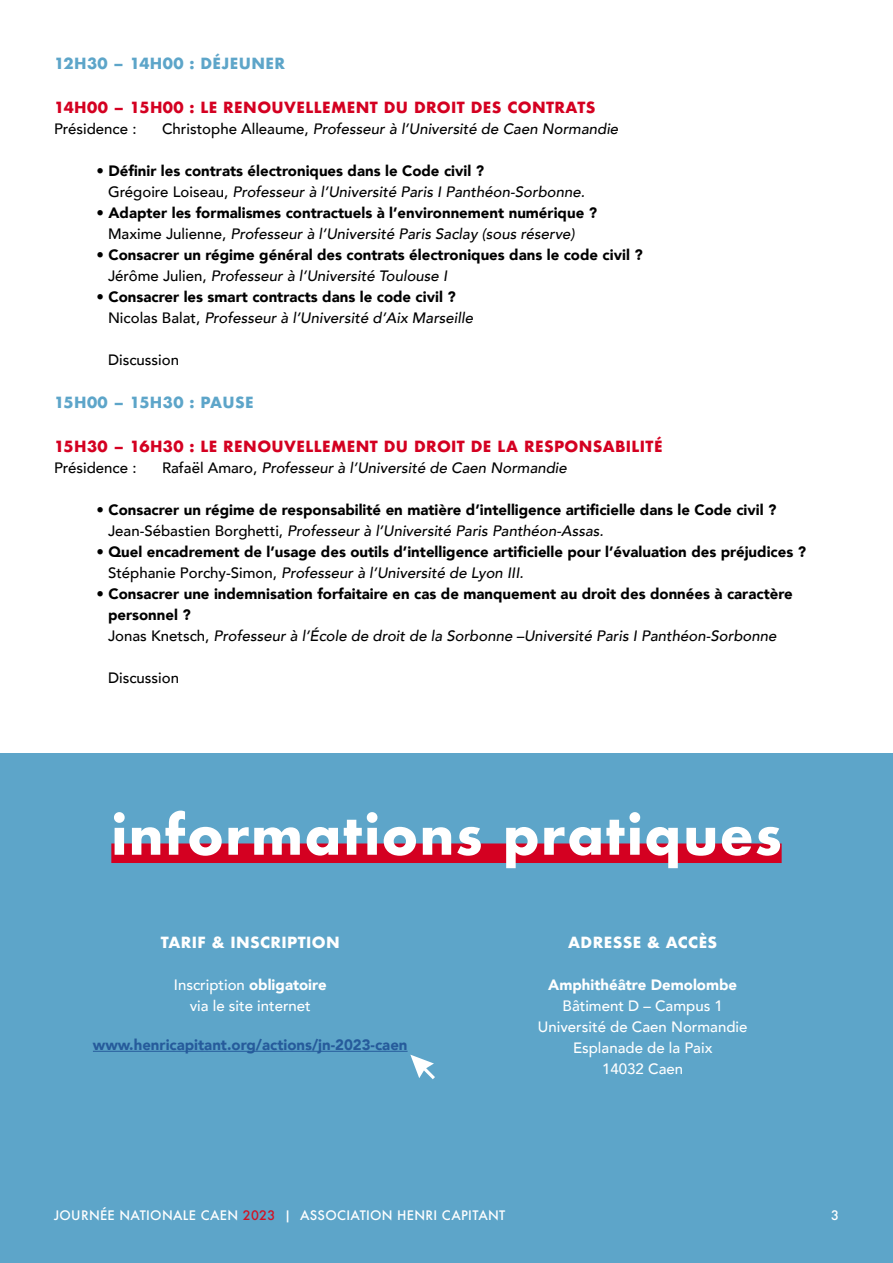
<style>
.page{position:relative;width:893px;height:1263px;background:#fff}
.page>*{position:absolute;margin:0;border:0;box-sizing:border-box;transform-origin:0 0}
.t1{font:700 52.5px "Futura";letter-spacing:.025em;color:#fff}
.t2{font:900 15px/21px "Avenir";color:#000}
.t3{font:italic 500 15px "Avenir";color:#000}
.t4{font:500 15px/21px "Avenir";color:#fff;text-align:center}
.t5{font:700 15px "Futura";letter-spacing:.025em;color:#d40021}
.t6{font:500 15px "Avenir";color:#000}
.t7{font:900 15px "Avenir";color:#265b9b}
.t8{font:700 15px "Futura";letter-spacing:.025em;color:#5da5c9}
.t9{font:700 15px "Futura";letter-spacing:.025em;color:#fff}
.t10{font:900 15px "Avenir";color:#fff}
.t11{font:500 12.75px "Futura";letter-spacing:.025em;color:#fff}
.s1{font-style:normal}
.s2{font-weight:500}
.s3{font-weight:500;font-style:italic}
.s4{font-weight:900}
.s5{color:#d31123}
</style>
<div class="page">
<div style="left:0;top:753px;width:893px;height:510px;background:#5da5c9"></div>
<hr style="left:93px;top:1051px;width:315px;height:1px;background:#265b9b">
<div style="left:111px;top:843px;width:671px;height:20px;background:#d40021"></div>
<svg style="left:410px;top:1054px;width:25px;height:25px"></svg>
<p class="t8" style="left:54px;top:53px;width:232px">12H30 – 14H00 : DÉJEUNER</p>
<p class="t5" style="left:54px;top:97px;width:543px">14H00 – 15H00 : LE RENOUVELLEMENT DU DROIT DES CONTRATS</p>
<p class="t6" style="left:54px;top:115px;width:84px">Présidence :</p>
<p class="t3" style="left:162px;top:122px;width:458px"><span class="s1">Christophe Alleaume,</span> Professeur à l’Université de Caen Normandie</p>
<p class="t2" style="left:108px;top:159px;width:478px;text-indent:-11px">• Définir les contrats électroniques dans le Code civil ?<br><span class="s2">Grégoire Loiseau,</span> <span class="s3">Professeur à l’Université Paris I Panthéon-Sorbonne.</span></p>
<p class="t2" style="left:108px;top:202px;width:491px;text-indent:-11px">• Adapter les formalismes contractuels à l’environnement numérique ?<br><span class="s2">Maxime Julienne,</span> <span class="s3">Professeur à l’Université Paris Saclay (sous réserve)</span></p>
<p class="t2" style="left:108px;top:244px;width:536px;text-indent:-11px">• Consacrer un régime général des contrats électroniques dans le code civil ?<br><span class="s2">Jérôme Julien,</span> <span class="s3">Professeur à l’Université Toulouse I</span></p>
<p class="t2" style="left:108px;top:286px;width:366px;text-indent:-11px">• Consacrer les smart contracts dans le code civil ?<br><span class="s2">Nicolas Balat,</span> <span class="s3">Professeur à l’Université d’Aix Marseille</span></p>
<p class="t6" style="left:108px;top:346px;width:73px">Discussion</p>
<p class="t8" style="left:54px;top:392px;width:201px">15H00 – 15H30 : PAUSE</p>
<p class="t5" style="left:54px;top:436px;width:610px">15H30 – 16H30 : LE RENOUVELLEMENT DU DROIT DE LA RESPONSABILITÉ</p>
<p class="t6" style="left:54px;top:454px;width:84px">Présidence :</p>
<p class="t3" style="left:162px;top:461px;width:406px"><span class="s1">Rafaël Amaro,</span> Professeur à l’Université de Caen Normandie</p>
<p class="t2" style="left:108px;top:498px;width:670px;text-indent:-11px">• Consacrer un régime de responsabilité en matière d’intelligence artificielle dans le Code civil ?<br><span class="s2">Jean-Sébastien Borghetti,</span> <span class="s3">Professeur à l’Université Paris Panthéon-Assas.</span></p>
<p class="t2" style="left:108px;top:540px;width:700px;text-indent:-11px">• Quel encadrement de l’usage des outils d’intelligence artificielle pour l’évaluation des préjudices ?<br><span class="s2">Stéphanie Porchy-Simon,</span> <span class="s3">Professeur à l’Université de Lyon III.</span></p>
<p class="t2" style="left:108px;top:583px;width:686px;text-indent:-11px">• Consacrer une indemnisation forfaitaire en cas de manquement au droit des données à caractère personnel ?<br><span class="s2">Jonas Knetsch,</span> <span class="s3">Professeur à l’École de droit de la Sorbonne –Université Paris I Panthéon-Sorbonne</span></p>
<p class="t6" style="left:108px;top:664px;width:73px">Discussion</p>
<h1 class="t1" style="left:111px;top:800px;width:672px">informations pratiques</h1>
<p class="t9" style="left:161px;top:932px;width:181px">TARIF &amp; INSCRIPTION</p>
<p class="t4" style="left:174px;top:973px;width:154px">Inscription <span class="s4">obligatoire </span>via le site internet</p>
<p class="t7" style="left:93px;top:1036px;width:316px">www.henricapitant.org/actions/jn-2023-caen</p>
<p class="t9" style="left:568px;top:932px;width:151px">ADRESSE &amp; ACCÈS</p>
<p class="t10" style="left:548px;top:972px;width:190px">Amphithéâtre Demolombe</p>
<p class="t4" style="left:538px;top:994px;width:211px">Bâtiment D – Campus 1<br>Université de Caen Normandie<br>Esplanade de la Paix<br>14032 Caen</p>
<p class="t11" style="left:54px;top:1207px;width:453px">JOURNÉE NATIONALE CAEN <span class="s5">2023</span> | ASSOCIATION HENRI CAPITANT</p>
<p class="t11" style="left:831px;top:1207px;width:9px">3</p>
</div>
